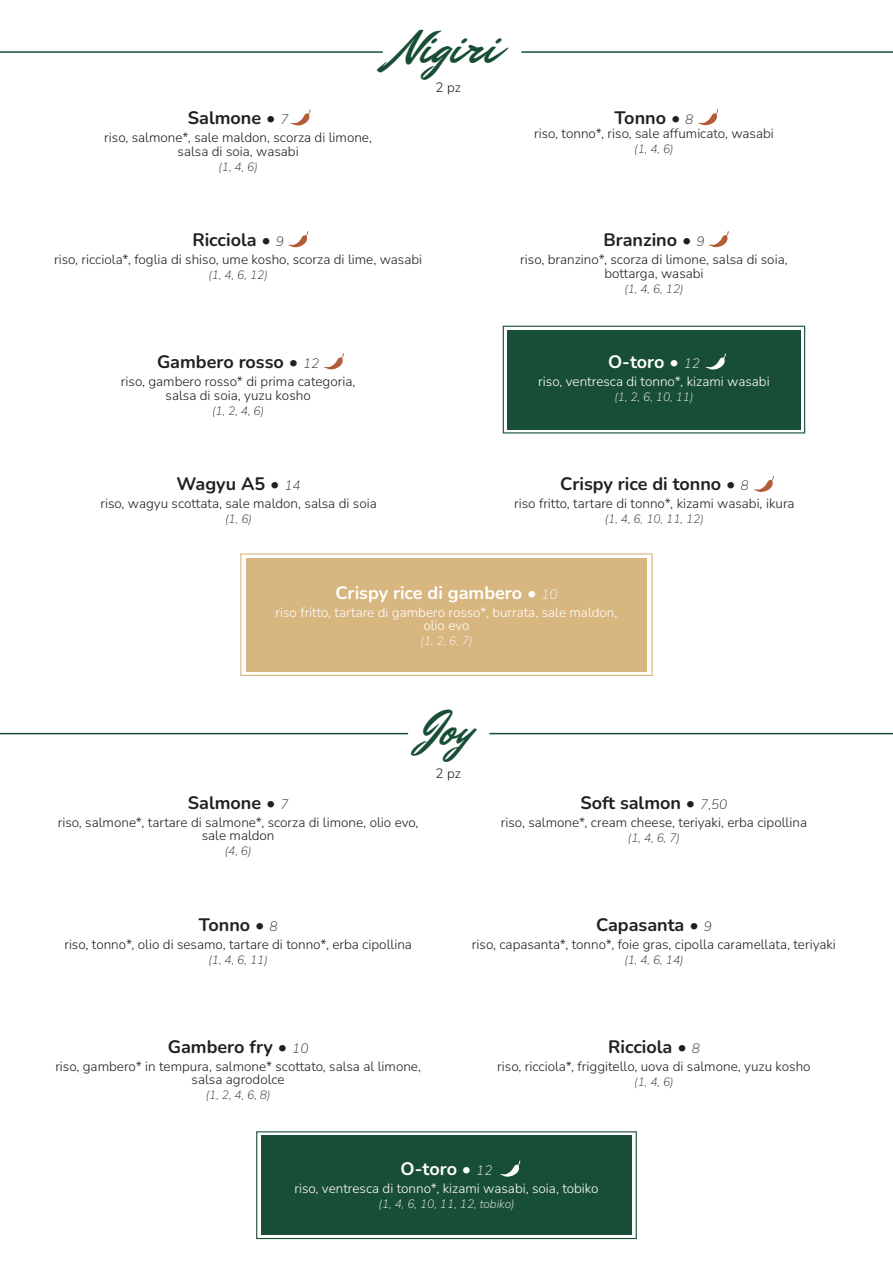
<style>
.page{position:relative;width:893px;height:1263px;background:#fff}
.page>*{position:absolute;margin:0;border:0;box-sizing:border-box;transform-origin:0 0}
.t1{font:48px "Mr Dafoe";color:#194e36}
.t2{font:700 18px "Nunito";color:#231f20}
.t3{font:700 18px "Nunito";color:#fff}
.t4{font:300 13.5px/13.5px "Nunito";color:#231f20;text-align:center}
.t5{font:300 13.5px/13.5px "Nunito";color:#fff;text-align:center}
.t6{font:italic 200 12px "Nunito";color:#231f20}
.t7{font:italic 200 12px "Nunito";color:#fff}
.s1{font-weight:200;font-style:italic;font-size:13.5px}
</style>
<div class="page">
<div style="left:507px;top:330px;width:294px;height:99px;background:#194e36"></div>
<div style="left:503px;top:326px;width:302px;height:107px;border:1px solid #194e36"></div>
<div style="left:246px;top:558px;width:401px;height:113px;background:#d8b67f"></div>
<div style="left:240px;top:553px;width:413px;height:123px;border:1px solid #d8b67f"></div>
<hr style="left:0;top:51px;width:382px;height:2px;background:#194e36">
<hr style="left:522px;top:51px;width:371px;height:2px;background:#194e36">
<svg style="left:698px;top:109px;width:20px;height:16px"></svg>
<svg style="left:290px;top:109px;width:21px;height:16px"></svg>
<svg style="left:288px;top:231px;width:20px;height:16px"></svg>
<svg style="left:709px;top:231px;width:20px;height:16px"></svg>
<svg style="left:324px;top:353px;width:20px;height:16px"></svg>
<svg style="left:754px;top:476px;width:20px;height:16px"></svg>
<svg style="left:706px;top:353px;width:20px;height:16px"></svg>
<hr style="left:0;top:733px;width:408px;height:1px;background:#194e36">
<hr style="left:490px;top:733px;width:403px;height:1px;background:#194e36">
<div style="left:261px;top:1135px;width:371px;height:100px;background:#194e36"></div>
<div style="left:256px;top:1131px;width:381px;height:108px;border:1px solid #194e36"></div>
<svg style="left:500px;top:1160px;width:20px;height:17px"></svg>
<h1 class="t1" style="left:395px;top:15px;width:104px">Nigiri</h1>
<p class="t4" style="left:435px;top:80px;width:27px">2 pz</p>
<h2 class="t2" style="left:188px;top:105px;width:102px">Salmone • <span class="s1">7</span></h2>
<p class="t4" style="left:104px;top:130px;width:269px">riso, salmone*, sale maldon, scorza di limone, salsa di soia, wasabi</p>
<p class="t6" style="left:218px;top:158px;width:41px">(1, 4, 6)</p>
<h2 class="t2" style="left:614px;top:105px;width:80px">Tonno • <span class="s1">8</span></h2>
<p class="t4" style="left:534px;top:126px;width:241px">riso, tonno*, riso, sale affumicato, wasabi</p>
<p class="t6" style="left:634px;top:140px;width:41px">(1, 4, 6)</p>
<h2 class="t2" style="left:192px;top:227px;width:93px">Ricciola • <span class="s1">9</span></h2>
<p class="t4" style="left:54px;top:252px;width:370px">riso, ricciola*, foglia di shiso, ume kosho, scorza di lime, wasabi</p>
<p class="t6" style="left:209px;top:267px;width:61px">(1, 4, 6, 12)</p>
<h2 class="t2" style="left:603px;top:227px;width:103px">Branzino • <span class="s1">9</span></h2>
<p class="t4" style="left:520px;top:252px;width:269px">riso, branzino*, scorza di limone, salsa di soia, bottarga, wasabi</p>
<p class="t6" style="left:624px;top:280px;width:61px">(1, 4, 6, 12)</p>
<h2 class="t2" style="left:157px;top:349px;width:164px">Gambero rosso • <span class="s1">12</span></h2>
<p class="t4" style="left:121px;top:374px;width:236px">riso, gambero rosso* di prima categoria, salsa di soia, yuzu kosho</p>
<p class="t6" style="left:212px;top:402px;width:53px">(1, 2, 4, 6)</p>
<h2 class="t3" style="left:608px;top:349px;width:93px">O-toro • <span class="s1">12</span></h2>
<p class="t5" style="left:538px;top:374px;width:233px">riso, ventresca di tonno*, kizami wasabi</p>
<p class="t7" style="left:614px;top:389px;width:81px">(1, 2, 6, 10, 11)</p>
<h2 class="t2" style="left:177px;top:471px;width:126px">Wagyu A5 • <span class="s1">14</span></h2>
<p class="t4" style="left:100px;top:496px;width:278px">riso, wagyu scottata, sale maldon, salsa di soia</p>
<p class="t6" style="left:225px;top:511px;width:28px">(1, 6)</p>
<h2 class="t2" style="left:560px;top:471px;width:190px">Crispy rice di tonno • <span class="s1">8</span></h2>
<p class="t4" style="left:514px;top:496px;width:282px">riso fritto, tartare di tonno*, kizami wasabi, ikura</p>
<p class="t6" style="left:605px;top:511px;width:100px">(1, 4, 6, 10, 11, 12)</p>
<h2 class="t3" style="left:335px;top:579px;width:224px">Crispy rice di gambero • <span class="s1">10</span></h2>
<p class="t5" style="left:276px;top:605px;width:343px">riso fritto, tartare di gambero rosso*, burrata, sale maldon, olio evo</p>
<p class="t7" style="left:420px;top:633px;width:53px">(1, 2, 6, 7)</p>
<h1 class="t1" style="left:421px;top:697px;width:53px">Joy</h1>
<h2 class="t2" style="left:188px;top:790px;width:102px">Salmone • <span class="s1">7</span></h2>
<p class="t4" style="left:58px;top:815px;width:362px">riso, salmone*, tartare di salmone*, scorza di limone, olio evo, sale maldon</p>
<p class="t6" style="left:225px;top:843px;width:28px">(4, 6)</p>
<p class="t4" style="left:435px;top:766px;width:27px">2 pz</p>
<h2 class="t2" style="left:580px;top:790px;width:148px">Soft salmon • <span class="s1">7,50</span></h2>
<p class="t4" style="left:501px;top:815px;width:308px">riso, salmone*, cream cheese, teriyaki, erba cipollina</p>
<p class="t6" style="left:628px;top:829px;width:53px">(1, 4, 6, 7)</p>
<h2 class="t2" style="left:199px;top:912px;width:80px">Tonno • <span class="s1">8</span></h2>
<p class="t4" style="left:64px;top:937px;width:349px">riso, tonno*, olio di sesamo, tartare di tonno*, erba cipollina</p>
<p class="t6" style="left:209px;top:951px;width:61px">(1, 4, 6, 11)</p>
<h2 class="t2" style="left:596px;top:911px;width:117px">Capasanta • <span class="s1">9</span></h2>
<p class="t4" style="left:472px;top:937px;width:365px">riso, capasanta*, tonno*, foie gras, cipolla caramellata, teriyaki</p>
<p class="t6" style="left:624px;top:951px;width:61px">(1, 4, 6, 14)</p>
<h2 class="t2" style="left:168px;top:1034px;width:142px">Gambero fry • <span class="s1">10</span></h2>
<p class="t4" style="left:55px;top:1059px;width:367px">riso, gambero* in tempura, salmone* scottato, salsa al limone, salsa agrodolce</p>
<p class="t6" style="left:206px;top:1087px;width:66px">(1, 2, 4, 6, 8)</p>
<h2 class="t2" style="left:608px;top:1034px;width:93px">Ricciola • <span class="s1">8</span></h2>
<p class="t4" style="left:497px;top:1059px;width:315px">riso, ricciola*, friggitello, uova di salmone, yuzu kosho</p>
<p class="t6" style="left:634px;top:1073px;width:41px">(1, 4, 6)</p>
<h2 class="t3" style="left:401px;top:1156px;width:93px">O-toro • <span class="s1">12</span></h2>
<p class="t5" style="left:294px;top:1181px;width:306px">riso, ventresca di tonno*, kizami wasabi, soia, tobiko</p>
<p class="t7" style="left:379px;top:1195px;width:137px">(1, 4, 6, 10, 11, 12, tobiko)</p>
</div>
